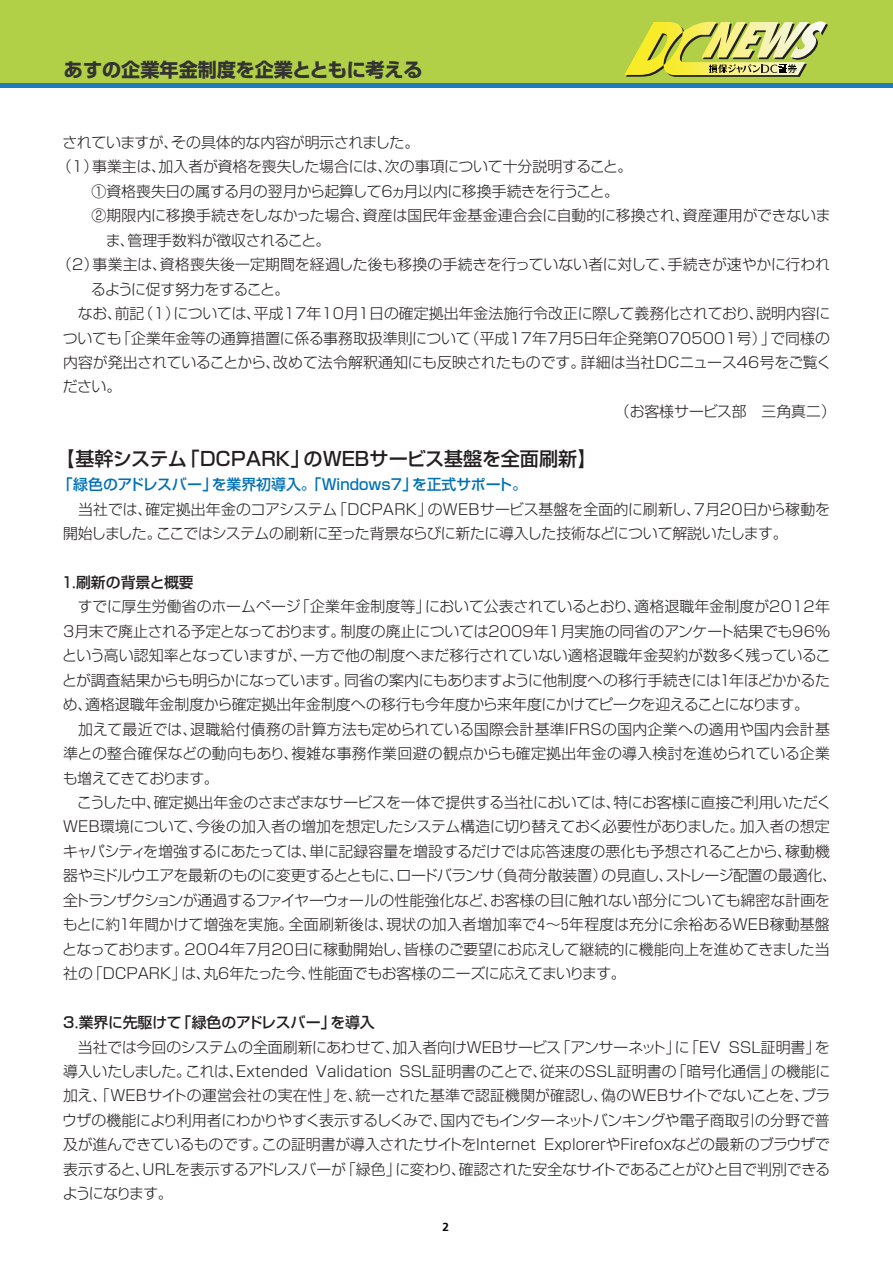
<style>
.page{position:relative;width:893px;height:1263px;background:#fff}
.page>*{position:absolute;margin:0;border:0;box-sizing:border-box;transform-origin:0 0}
.t1{font:500 19.2px "Shin Go";color:#231f20}
.t2{font:700 19.2px "Shin Go";color:#333}
.t3{font:300 14.85px/24.5px "Shin Go";letter-spacing:-.01em;color:#231f20}
.t4{font:500 14.85px "Shin Go";color:#0071b6}
.t5{font:500 14.85px "Shin Go";color:#231f20}
.t6{font:300 14.85px "Shin Go";letter-spacing:-.035em;color:#231f20}
.t7{font:700 11.7px "Frutiger";color:#000}
</style>
<div class="page">
<div style="left:0;top:0;width:892px;height:87px;background:#b1cf47"></div>
<hr style="left:0;top:84px;width:892px;height:4px;background:#1e7cb9">
<svg style="left:624px;top:21px;width:204px;height:56px"></svg>
<p class="t2" style="left:64px;top:62px;width:360px">あすの企業年金制度 を 企 業 と と も に 考 え る</p>
<p class="t3" style="left:63px;top:132px;width:358px">されていますが、その具体的な内容が明示されました。</p>
<p class="t3" style="left:57px;top:157px;width:577px">（1）事業主は、加入者が資格を喪失した場合には、次の事項について十分説明すること。</p>
<p class="t3" style="left:91px;top:181px;width:529px">①資格喪失日の属する月の翌月から起算して6ヵ月以内に移換手続きを行うこと。</p>
<p class="t3" style="left:91px;top:205px;width:740px">②期限内に移換手続きをしなかった場合、資産は国民年金基金連合会に自動的に移換され、資産運用ができないま</p>
<p class="t3" style="left:106px;top:230px;width:226px">ま、管理手数料が徴収されること。</p>
<p class="t3" style="left:57px;top:254px;width:774px">（2）事業主は、資格喪失後一定期間を経過した後も移換の手続きを行っていない者に対して、手続きが速やかに行われ</p>
<p class="t6" style="left:91px;top:283px;width:200px">るように促す努力をすること。</p>
<p class="t3" style="left:63px;top:303px;width:769px">　なお、前記（1）については、平成17年10月1日の確定拠出年金法施行令改正に際して義務化されており、説明内容に</p>
<p class="t3" style="left:63px;top:328px;width:768px">ついても「企業年金等の通算措置に係る事務取扱準則について（平成17年7月5日年企発第0705001号）」で同様の</p>
<p class="t3" style="left:63px;top:352px;width:770px">内容が発出されていることから、改めて法令解釈通知にも反映されたものです。詳細は当社ＤＣニュース46号をご覧く</p>
<p class="t3" style="left:63px;top:377px;width:60px">ださい。</p>
<p class="t3" style="left:615px;top:401px;width:223px">（お客様サービス部　三角真二）</p>
<p class="t1" style="left:56px;top:451px;width:541px">【基幹システム「DCPARK」のWEBサービス基盤を全面刷新】</p>
<p class="t4" style="left:58px;top:479px;width:470px">「緑色のアドレスバー」を業界初導入。「Windows7」を正式サポート。</p>
<p class="t3" style="left:63px;top:499px;width:768px">　当社では、確定拠出年金のコアシステム「DCPARK」のWEBサービス基盤を全面的に刷新し、7月20日から稼動を開始しました。ここではシステムの刷新に至った背景ならびに新たに導入した技術などについて解説いたします。</p>
<p class="t5" style="left:60px;top:577px;width:135px">１．刷新の背景と概要</p>
<p class="t3" style="left:62px;top:597px;width:776px">　すでに厚生労働省のホームページ「企業年金制度等」において公表されているとおり、適格退職年金制度が2012年3月末で廃止される予定となっております。制度の廃止については2009年1月実施の同省のアンケート結果でも96%という高い認知率となっていますが、一方で他の制度へまだ移行されていない適格退職年金契約が数多く残っていることが調査結果からも明らかになっています。同省の案内にもありますように他制度への移行手続きには１年ほどかかるため、適格退職年金制度から確定拠出年金制度への移行も今年度から来年度にかけてピークを迎えることになります。<br>　加えて最近では、退職給付債務の計算方法も定められている国際会計基準IFRSの国内企業への適用や国内会計基準との整合確保などの動向もあり、複雑な事務作業回避の観点からも確定拠出年金の導入検討を進められている企業も増えてきております。<br>　こうした中、確定拠出年金のさまざまなサービスを一体で提供する当社においては、特にお客様に直接ご利用いただくＷＥＢ環境について、今後の加入者の増加を想定したシステム構造に切り替えておく必要性がありました。加入者の想定キャパシティを増強するにあたっては、単に記録容量を増設するだけでは応答速度の悪化も予想されることから、稼動機器やミドルウエアを最新のものに変更するとともに、ロードバランサ（負荷分散装置）の見直し、ストレージ配置の最適化、全トランザクションが通過するファイヤーウォールの性能強化など、お客様の目に触れない部分についても綿密な計画をもとに約１年間かけて増強を実施。全面刷新後は、現状の加入者増加率で４～５年程度は充分に余裕あるＷＥＢ稼動基盤となっております。2004年7月20日に稼動開始し、皆様のご要望にお応えして継続的に機能向上を進めてきました当社の「DCPARK」は、丸6年たった今、性能面でもお客様のニーズに応えてまいります。</p>
<p class="t5" style="left:63px;top:1017px;width:313px">3．業界に先駆けて「緑色のアドレスバー」を導入</p>
<p class="t3" style="left:62px;top:1037px;width:769px;text-align:justify">　当社では今回のシステムの全面刷新にあわせて、加入者向けWEBサービス「アンサーネット」に「EV SSL証明書」を導入いたしました。これは、Extended Validation SSL証明書のことで、従来のSSL証明書の「暗号化通信」の機能に加え、「WEBサイトの運営会社の実在性」を、統一された基準で認証機関が確認し、偽のWEBサイトでないことを、ブラウザの機能により利用者にわかりやすく表示するしくみで、国内でもインターネットバンキングや電子商取引の分野で普及が進んできているものです。この証明書が導入されたサイトをInternet ExplorerやFirefoxなどの最新のブラウザで表示すると、URLを表示するアドレスバーが「緑色」に変わり、確認された安全なサイトであることがひと目で判別できるようになります。</p>
<p class="t7" style="left:442px;top:1222px;width:8px">2</p>
</div>
